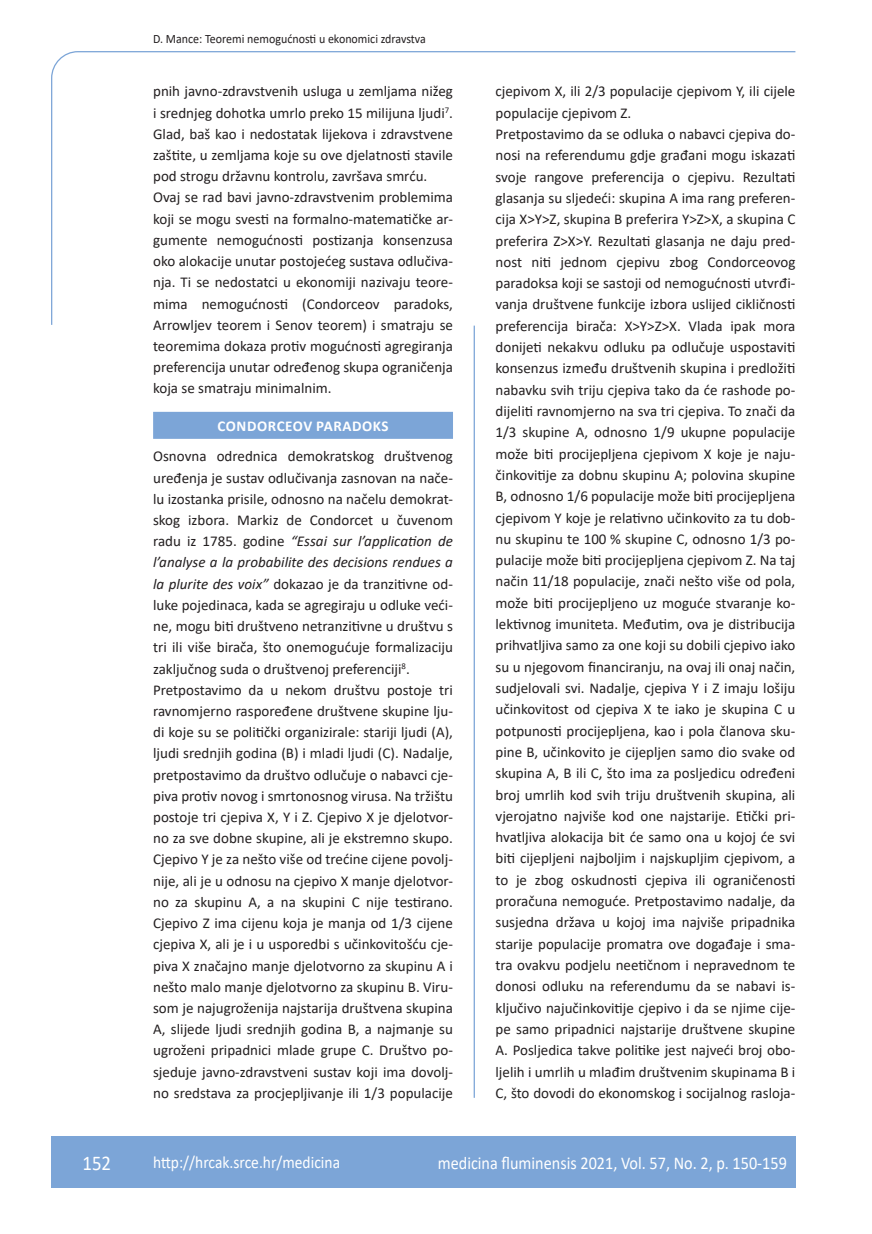
<style>
.page{position:relative;width:872px;height:1234px;background:#fff}
.page>*{position:absolute;margin:0;border:0;box-sizing:border-box;transform-origin:0 0}
.t1{font:21px "Calibri";color:#fff;scale:.9 1}
.t2{font:18px "Calibri";color:#fff;scale:.9 1}
.t3{font:17.25px "Calibri";color:#fff;scale:.9 1}
.osnovni_tekst{font:15px/21.3px "Calibri";color:#231f20;text-align:justify}
.naslov_ruler{font:700 15px "Calibri";letter-spacing:.04em;color:#fff}
.glava{font:12.75px "Calibri";color:#231f20;scale:.94 1}
.s1{font-style:italic}
</style>
<div class="page">
<svg style="left:51px;top:51px;width:745px;height:274px"></svg>
<hr style="left:473px;top:325px;width:2px;height:772px;background:#7ca5d7">
<div style="left:51px;top:1135px;width:744px;height:51px;background:#7ca5d7"></div>
<div style="left:153px;top:412px;width:300px;height:27px;background:#7ca5d7"></div>
<p class="glava" style="left:153px;top:29px;width:292px">D. Mance: Teoremi nemogućnosti u ekonomici zdravstva</p>
<p class="osnovni_tekst" style="left:153px;top:80px;width:301px">pnih javno-zdravstvenih usluga u zemljama nižeg i srednjeg dohotka umrlo preko 15 milijuna ljudi<sup>7</sup>.<br>Glad, baš kao i nedostatak lijekova i zdravstvene zaštite, u zemljama koje su ove djelatnosti stavile pod strogu državnu kontrolu, završava smrću.</p>
<p class="osnovni_tekst" style="left:153px;top:186px;width:301px">Ovaj se rad bavi javno-zdravstvenim problemima koji se mogu svesti na formalno-matematičke ar&shy;gumente nemogućnosti postizanja konsenzusa oko alokacije unutar postojećeg sustava odlučiva&shy;nja. Ti se nedostatci u ekonomiji nazivaju teore&shy;mima nemogućnosti (Condorceov paradoks, Arrowljev teorem i Senov teorem) i smatraju se teoremima dokaza protiv mogućnosti agregiranja preferencija unutar određenog skupa ograničenja koja se smatraju minimalnim.</p>
<p class="naslov_ruler" style="left:217px;top:415px;width:173px">CONDORCEOV PARADOKS</p>
<p class="osnovni_tekst" style="left:153px;top:445px;width:301px">Osnovna odrednica demokratskog društvenog uređenja je sustav odlučivanja zasnovan na nače&shy;lu izostanka prisile, odnosno na načelu demokrat&shy;skog izbora. Markiz de Condorcet u čuvenom radu iz 1785. godine <span class="s1">“Essai sur l’application de l’analyse a la probabilite des decisions rendues a la plurite des voix”</span> dokazao je da tranzitivne od&shy;luke pojedinaca, kada se agregiraju u odluke veći&shy;ne, mogu biti društveno netranzitivne u društvu s tri ili više birača, što onemogućuje formalizaciju zaključnog suda o društvenoj preferenciji<sup>8</sup>.</p>
<p class="osnovni_tekst" style="left:153px;top:678px;width:301px">Pretpostavimo da u nekom društvu postoje tri ravnomjerno raspoređene društvene skupine lju&shy;di koje su se politički organizirale: stariji ljudi (A), ljudi srednjih godina (B) i mladi ljudi (C). Nadalje, pretpostavimo da društvo odlučuje o nabavci cje&shy;piva protiv novog i smrtonosnog virusa. Na tržištu postoje tri cjepiva X, Y i Z. Cjepivo X je djelotvor&shy;no za sve dobne skupine, ali je ekstremno skupo.<br>Cjepivo Y je za nešto više od trećine cijene povolj&shy;nije, ali je u odnosu na cjepivo X manje djelotvor&shy;no za skupinu A, a na skupini C nije testirano.<br>Cjepivo Z ima cijenu koja je manja od 1/3 cijene cjepiva X, ali je i u usporedbi s učinkovitošću cje&shy;piva X značajno manje djelotvorno za skupinu A i nešto malo manje djelotvorno za skupinu B. Viru&shy;som je najugroženija najstarija društvena skupina A, slijede ljudi srednjih godina B, a najmanje su ugroženi pripadnici mlade grupe C. Društvo po&shy;sjeduje javno-zdravstveni sustav koji ima dovolj&shy;no sredstava za procjepljivanje ili 1/3 populacije</p>
<p class="osnovni_tekst" style="left:495px;top:80px;width:301px">cjepivom X, ili 2/3 populacije cjepivom Y, ili cijele populacije cjepivom Z.</p>
<p class="osnovni_tekst" style="left:495px;top:123px;width:301px">Pretpostavimo da se odluka o nabavci cjepiva do&shy;nosi na referendumu gdje građani mogu iskazati svoje rangove preferencija o cjepivu. Rezultati glasanja su sljedeći: skupina A ima rang preferen&shy;cija X&gt;Y&gt;Z, skupina B preferira Y&gt;Z&gt;X, a skupina C preferira Z&gt;X&gt;Y. Rezultati glasanja ne daju pred&shy;nost niti jednom cjepivu zbog Condorceovog paradoksa koji se sastoji od nemogućnosti utvrđi&shy;vanja društvene funkcije izbora uslijed cikličnosti preferencija birača: X&gt;Y&gt;Z&gt;X. Vlada ipak mora donijeti nekakvu odluku pa odlučuje uspostaviti konsenzus između društvenih skupina i predložiti nabavku svih triju cjepiva tako da će rashode po&shy;dijeliti ravnomjerno na sva tri cjepiva. To znači da 1/3 skupine A, odnosno 1/9 ukupne populacije može biti procijepljena cjepivom X koje je naju&shy;činkovitije za dobnu skupinu A; polovina skupine B, odnosno 1/6 populacije može biti procijepljena cjepivom Y koje je relativno učinkovito za tu dob&shy;nu skupinu te 100 % skupine C, odnosno 1/3 po&shy;pulacije može biti procijepljena cjepivom Z. Na taj način 11/18 populacije, znači nešto više od pola, može biti procijepljeno uz moguće stvaranje ko&shy;lektivnog imuniteta. Međutim, ova je distribucija prihvatljiva samo za one koji su dobili cjepivo iako su u njegovom financiranju, na ovaj ili onaj način, sudjelovali svi. Nadalje, cjepiva Y i Z imaju lošiju učinkovitost od cjepiva X te iako je skupina C u potpunosti procijepljena, kao i pola članova sku&shy;pine B, učinkovito je cijepljen samo dio svake od skupina A, B ili C, što ima za posljedicu određeni broj umrlih kod svih triju društvenih skupina, ali vjerojatno najviše kod one najstarije. Etički pri&shy;hvatljiva alokacija bit će samo ona u kojoj će svi biti cijepljeni najboljim i najskupljim cjepivom, a to je zbog oskudnosti cjepiva ili ograničenosti proračuna nemoguće. Pretpostavimo nadalje, da susjedna država u kojoj ima najviše pripadnika starije populacije promatra ove događaje i sma&shy;tra ovakvu podjelu neetičnom i nepravednom te donosi odluku na referendumu da se nabavi is&shy;ključivo najučinkovitije cjepivo i da se njime cije&shy;pe samo pripadnici najstarije društvene skupine A. Posljedica takve politike jest najveći broj obo&shy;ljelih i umrlih u mlađim društvenim skupinama B i C, što dovodi do ekonomskog i socijalnog rasloja-</p>
<p class="t1" style="left:82px;top:1147px;width:33px">152</p>
<p class="t3" style="left:153px;top:1149px;width:209px">http://hrcak.srce.hr/medicina</p>
<p class="t2" style="left:438px;top:1149px;width:389px">medicina fluminensis 2021, Vol. 57, No. 2, p. 150-159</p>
</div>
